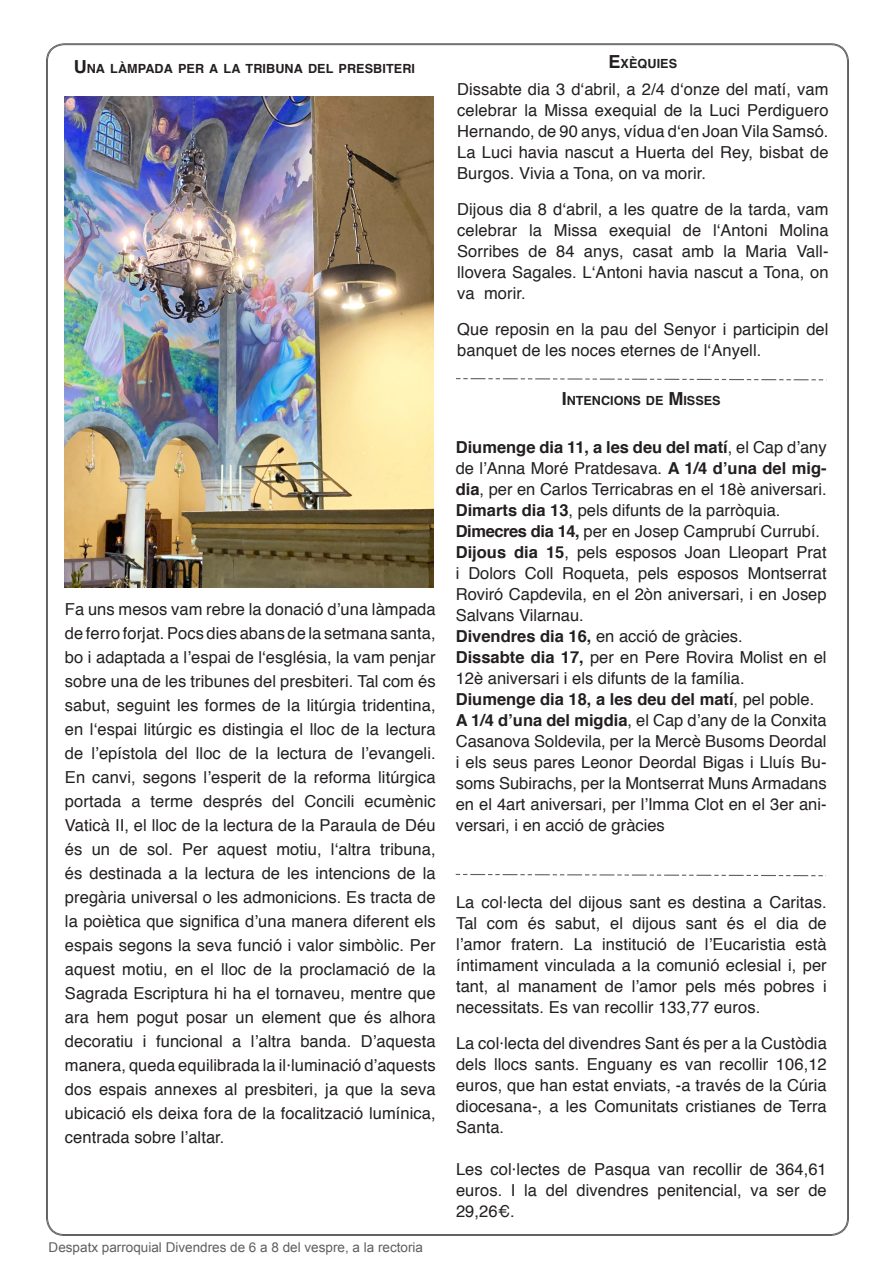
<style>
.page{position:relative;width:893px;height:1263px;background:#fff}
.page>*{position:absolute;margin:0;border:0;box-sizing:border-box;transform-origin:0 0}
.t1{font:16.5px/21px "Helvetica";letter-spacing:.005em;color:#231f20;text-align:justify}
.t2{font:700 16.5px "Helvetica";color:#231f20}
.t3{font:13.5px "Arial";color:#5f5f62}
.t4{font:700 12.6px "Helvetica";letter-spacing:.005em;color:#231f20}
.s1{font-size:18px}
.s2{font-weight:700}
.s3{font-weight:400}
</style>
<div class="page">
<img style="left:65px;top:97px;width:369px;height:491px">
<svg style="left:455px;top:873px;width:371px;height:4px"></svg>
<svg style="left:456px;top:378px;width:371px;height:3px"></svg>
<p class="t4" style="left:74px;top:58px;width:343px"><span class="s1">U</span> NA LÀMPADA PER A LA TRIBUNA DEL PRESBITERI</p>
<p class="t1" style="left:65px;top:597px;width:372px;line-height:24px">Fa uns mesos vam rebre la donació d’una làmpada de ferro forjat. Pocs dies abans de la setmana santa, bo i adaptada a l’espai de l‘església, la vam penjar sobre una de les tribunes del presbiteri. Tal com és sabut, seguint les formes de la litúrgia tridentina, en l‘espai litúrgic es distingia el lloc de la lectura de l’epístola del lloc de la lectura de l’evangeli.<br>En canvi, segons l’esperit de la reforma litúrgica portada a terme després del Concili ecumènic Vaticà II, el lloc de la lectura de la Paraula de Déu és un de sol. Per aquest motiu, l‘altra tribuna, és destinada a la lectura de les intencions de la pregària universal o les admonicions. Es tracta de la poiètica que significa d’una manera diferent els espais segons la seva funció i valor simbòlic. Per aquest motiu, en el lloc de la proclamació de la Sagrada Escriptura hi ha el tornaveu, mentre que ara hem pogut posar un element que és alhora decoratiu i funcional a l’altra banda. D’aquesta manera, queda equilibrada la il·luminació d’aquests dos espais annexes al presbiteri, ja que la seva ubicació els deixa fora de la focalització lumínica, centrada sobre l’altar.</p>
<p class="t3" style="left:49px;top:1238px;width:376px">Despatx parroquial Divendres de 6 a 8 del vespre, a la rectoria</p>
<p class="t4" style="left:609px;top:53px;width:70px"><span class="s1">E</span>XÈQUIES</p>
<p class="t1" style="left:457px;top:79px;width:373px">Dissabte dia 3 d‘abril, a 2/4 d‘onze del matí, vam celebrar la Missa exequial de la Luci Perdiguero Hernando, de 90 anys, vídua d‘en Joan Vila Samsó.<br>La Luci havia nascut a Huerta del Rey, bisbat de Burgos. Vivia a Tona, on va morir.</p>
<p class="t1" style="left:457px;top:199px;width:373px">Dijous dia 8 d‘abril, a les quatre de la tarda, vam celebrar la Missa exequial de l‘Antoni Molina Sorribes de 84 anys, casat amb la Maria Vall&shy;llovera Sagales. L‘Antoni havia nascut a Tona, on va morir.</p>
<p class="t1" style="left:457px;top:319px;width:373px">Que reposin en la pau del Senyor i participin del banquet de les noces eternes de l‘Anyell.</p>
<p class="t4" style="left:562px;top:390px;width:160px"><span class="s1">I</span> NTENCIONS DE <span class="s1">M</span> ISSES</p>
<p class="t1" style="left:456px;top:437px;width:372px"><span class="s2">Diumenge dia 11, a les deu del matí</span>, el Cap d’any de l’Anna Moré Pratdesava. <span class="s2">A 1/4 d’una del mig&shy;dia</span>, per en Carlos Terricabras en el 18è aniversari.</p>
<p class="t1" style="left:456px;top:500px;width:326px"><span class="s2">Dimarts dia 13</span>, pels difunts de la parròquia.</p>
<p class="t1" style="left:456px;top:521px;width:366px"><span class="s2">Dimecres dia 14,</span> per en Josep Camprubí Currubí.</p>
<p class="t1" style="left:456px;top:542px;width:372px"><span class="s2">Dijous dia 15</span>, pels esposos Joan Lleopart Prat i Dolors Coll Roqueta, pels esposos Montserrat Roviró Capdevila, en el 2òn aniversari, i en Josep Salvans Vilarnau.</p>
<p class="t1" style="left:456px;top:626px;width:289px"><span class="s2">Divendres dia 16,</span> en acció de gràcies.</p>
<p class="t1" style="left:456px;top:647px;width:372px"><span class="s2">Dissabte dia 17,</span> per en Pere Rovira Molist en el<br>12è aniversari i els difunts de la família.</p>
<p class="t2" style="left:456px;top:686px;width:360px">Diumenge dia 18, a les deu del matí<span class="s3">, pel poble.</span></p>
<p class="t1" style="left:456px;top:710px;width:372px"><span class="s2">A 1/4 d’una del migdia</span>, el Cap d’any de la Conxita Casanova Soldevila, per la Mercè Busoms Deordal i els seus pares Leonor Deordal Bigas i Lluís Bu&shy;soms Subirachs, per la Montserrat Muns Armadans en el 4art aniversari, per l’Imma Clot en el 3er ani&shy;versari, i en acció de gràcies</p>
<p class="t1" style="left:456px;top:892px;width:372px">La col·lecta del dijous sant es destina a Caritas.<br>Tal com és sabut, el dijous sant és el dia de l’amor fratern. La institució de l’Eucaristia està íntimament vinculada a la comunió eclesial i, per tant, al manament de l’amor pels més pobres i necessitats. Es van recollir 133,77 euros.</p>
<p class="t1" style="left:456px;top:1033px;width:372px">La col·lecta del divendres Sant és per a la Custòdia dels llocs sants. Enguany es van recollir 106,12 euros, que han estat enviats, -a través de la Cúria diocesana-, a les Comunitats cristianes de Terra Santa.</p>
<p class="t1" style="left:456px;top:1159px;width:372px">Les col·lectes de Pasqua van recollir de 364,61 euros. I la del divendres penitencial, va ser de 29,26€.</p>
</div>
